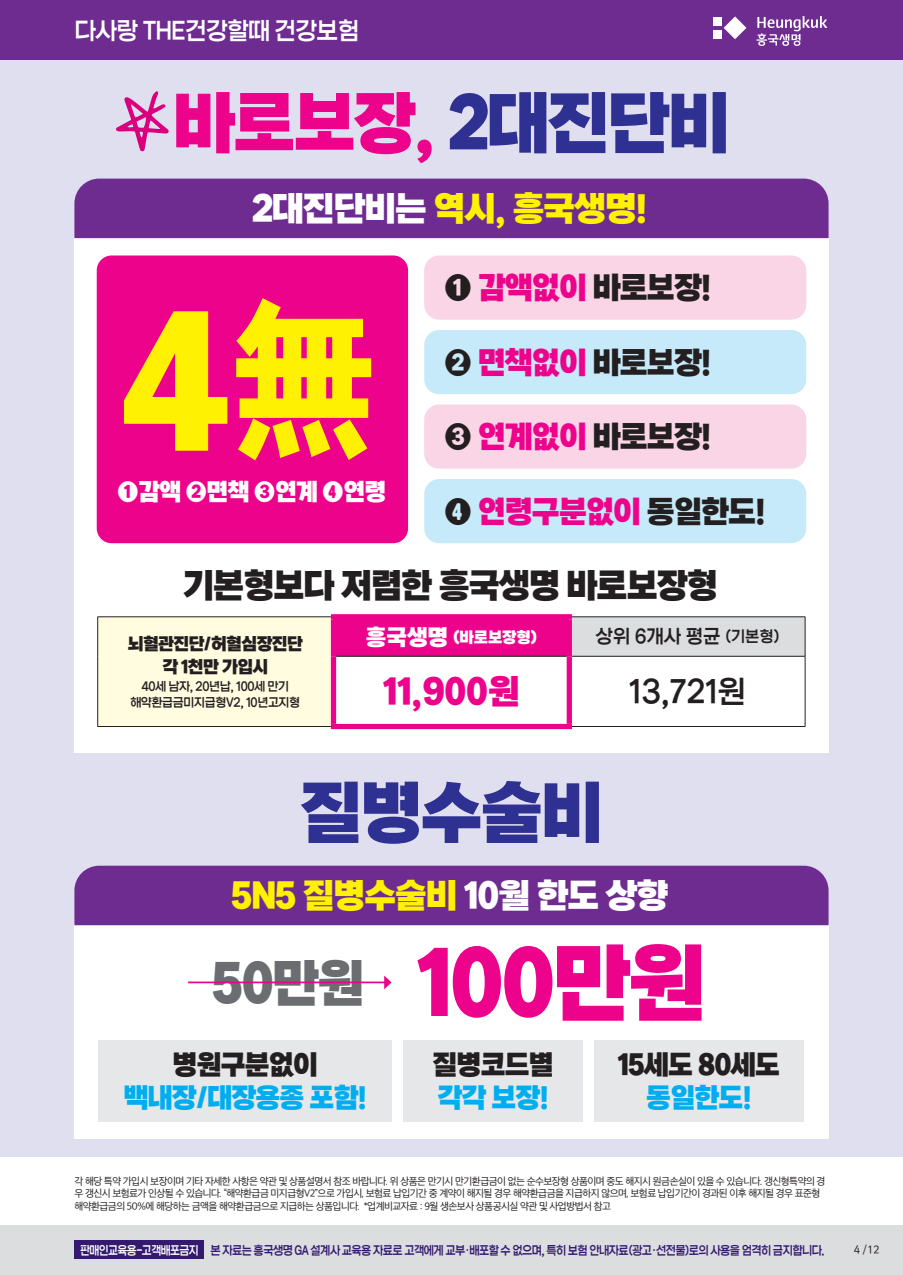
<style>
.page{position:relative;width:903px;height:1275px;background:#fff}
.page>*{position:absolute;margin:0;border:0;box-sizing:border-box;transform-origin:0 0}
.t1{font:178.5px "Rix Dongnim Dotum SEPBK";color:#fff101;scale:.93 1}
.t2{font:87.5px "Rix Dongnim Dotum SEPBK";letter-spacing:-.025em;color:#ed028c;scale:.93 1}
.t3{font:70px "Rix Dongnim Dotum SEPBK";letter-spacing:-.025em;color:#ed028c;scale:.93 1}
.t4{font:70px "Rix Dongnim Dotum SEPBK";letter-spacing:-.025em;color:#2e3092;scale:.93 1}
.t5{font:52.5px "Rix Dongnim Dotum SEPBK";color:#6c6d70;scale:.93 1}
.t6{font:35px "Rix Dongnim Gothic SEPBK";letter-spacing:-.025em;color:#fff101;scale:.95 1}
.t7{font:35px "Rix Dongnim Gothic PR";letter-spacing:-.025em;color:#231f20;scale:.93 1}
.t8{font:35px "Rix Dongnim Gothic SEPBK";color:#ed028c;scale:.95 1}
.t9{font:31.5px "Rix Dongnim Dotum SEPBK";letter-spacing:-.025em;color:#231f20;scale:.93 1}
.t10{font:31.5px "Rix Dongnim Gothic SEPSB";color:#231f20;scale:.95 1}
.t11{font:28px "Rix Dongnim Gothic SEPBK";letter-spacing:-.025em;color:#00aeef;scale:.93 1}
.t12{font:28px "Rix Dongnim Gothic SEPBK";letter-spacing:-.025em;color:#231f20;scale:.93 1}
.t13{font:24.5px "Rix Dongnim Gothic SEPSB";letter-spacing:-.025em;color:#fff;scale:.93 1}
.t14{font:24.5px "Rix Dongnim Dotum SEPBK";letter-spacing:-.025em;color:#fff;scale:.93 1}
.t15{font:19.25px "Rix Dongnim Gothic SEPSB";color:#231f20;scale:.95 1}
.t16{font:17.5px "Rix Dongnim Gothic SEPBK";letter-spacing:-.025em;color:#231f20;scale:.94 1}
.t17{font:15.75px "Rix Dongnim Gothic SEPBK";color:#fff;scale:.95 1}
.t18{font:12.25px "Rix Dongnim Gothic SEPSB";letter-spacing:-.05em;color:#331a6f;scale:.88 1}
.t19{font:12.25px "Rix Dongnim Gothic SEPSB";letter-spacing:-.025em;color:#231f20;scale:.94 1}
.t20{font:10.5px/12.6px "Apple SD Gothic Neo";letter-spacing:-.05em;color:#231f20}
.t21{font:10.5px "Rix Go SEPM";color:#231f20}
.s1{color:#2e3092}
.s2{color:#fff}
.s3{color:#ed028c}
.s4{font-size:22.75px}
.s5{font-size:15.75px}
</style>
<div class="page">
<div style="left:0;top:1225px;width:903px;height:50px;background:#dcdddf"></div>
<div style="left:74px;top:1241px;width:130px;height:18px;background:#331a6f"></div>
<div style="left:0;top:60px;width:903px;height:1097px;background:#e0dfef"></div>
<div style="left:74px;top:923px;width:754px;height:215px;background:#fff"></div>
<div style="left:0;top:0;width:903px;height:60px;background:#6e2c91"></div>
<svg style="left:723px;top:16px;width:23px;height:23px"></svg>
<div style="left:713px;top:17px;width:8px;height:9px;background:#fff"></div>
<div style="left:713px;top:30px;width:8px;height:9px;background:#fff"></div>
<svg style="left:756px;top:16px;width:71px;height:30px"></svg>
<div style="left:74px;top:238px;width:754px;height:514px;background:#fff"></div>
<div style="left:97px;top:255px;width:311px;height:288px;background:#ed028c;border-radius:15px"></div>
<div style="left:74px;top:179px;width:754px;height:59px;background:#6e2c91"></div>
<div style="left:98px;top:617px;width:235px;height:109px;background:#fffce0"></div>
<div style="left:333px;top:617px;width:236px;height:39px;background:#ed028c"></div>
<div style="left:569px;top:617px;width:236px;height:39px;background:#dcdddf"></div>
<svg style="left:336px;top:657px;width:469px;height:69px"></svg>
<hr style="left:97px;top:616px;width:234px;height:1px;background:#231f20">
<hr style="left:97px;top:617px;width:1px;height:39px;background:#231f20">
<hr style="left:97px;top:656px;width:1px;height:70px;background:#231f20">
<hr style="left:97px;top:726px;width:234px;height:1px;background:#231f20">
<hr style="left:572px;top:616px;width:233px;height:1px;background:#231f20">
<hr style="left:805px;top:617px;width:1px;height:39px;background:#231f20">
<hr style="left:572px;top:656px;width:233px;height:1px;background:#231f20">
<hr style="left:805px;top:656px;width:1px;height:70px;background:#231f20">
<hr style="left:572px;top:726px;width:233px;height:1px;background:#231f20">
<hr style="left:336px;top:656px;width:231px;height:1px;background:#231f20">
<div style="left:331px;top:614px;width:241px;height:5px;background:#ed028c"></div>
<div style="left:331px;top:619px;width:5px;height:37px;background:#ed028c"></div>
<div style="left:567px;top:619px;width:5px;height:37px;background:#ed028c"></div>
<div style="left:331px;top:656px;width:5px;height:68px;background:#ed028c"></div>
<div style="left:567px;top:656px;width:5px;height:68px;background:#ed028c"></div>
<div style="left:331px;top:724px;width:241px;height:5px;background:#ed028c"></div>
<div style="left:424px;top:255px;width:382px;height:65px;background:#fad5e5;border-radius:15px"></div>
<div style="left:424px;top:404px;width:382px;height:65px;background:#fad5e5;border-radius:15px"></div>
<div style="left:424px;top:330px;width:382px;height:64px;background:#c6eafa;border-radius:15px"></div>
<div style="left:424px;top:479px;width:382px;height:64px;background:#c6eafa;border-radius:15px"></div>
<div style="left:74px;top:866px;width:754px;height:59px;background:#6e2c91"></div>
<hr style="left:188px;top:981px;width:197px;height:2px;background:#ed028c">
<svg style="left:384px;top:976px;width:7px;height:13px"></svg>
<div style="left:403px;top:1040px;width:180px;height:82px;background:#e6e7e9"></div>
<div style="left:98px;top:1040px;width:294px;height:82px;background:#e6e7e9"></div>
<div style="left:594px;top:1040px;width:210px;height:82px;background:#e6e7e9"></div>
<svg style="left:116px;top:91px;width:53px;height:60px"></svg>
<p class="t13" style="left:74px;top:18px;width:308px">다사랑 THE건강할때 건강보험</p>
<p class="t3" style="left:173px;top:86px;width:600px">바로보장, <span class="s1">2대진단비</span></p>
<p class="t6" style="left:253px;top:190px;width:417px"><span class="s2">2대진단비는</span> 역시, 흥국생명!</p>
<p class="t1" style="left:120px;top:289px;width:284px">4無</p>
<p class="t14" style="left:117px;top:479px;width:291px">❶감액 ❷면책 ❸연계 4연령</p>
<p class="t9" style="left:444px;top:271px;width:289px">❶ <span class="s3">감액없이</span> 바로보장!</p>
<p class="t9" style="left:444px;top:345px;width:289px">❷ <span class="s3">면책없이</span> 바로보장!</p>
<p class="t9" style="left:444px;top:420px;width:289px">❸ <span class="s3">연계없이</span> 바로보장!</p>
<p class="t9" style="left:444px;top:494px;width:347px">4 <span class="s3">연령구분없이</span> 동일한도!</p>
<p class="t7" style="left:183px;top:567px;width:576px">기본형보다 저렴한 흥국생명 바로보장형</p>
<p class="t16" style="left:128px;top:634px;width:188px">뇌혈관진단/허혈심장진단</p>
<p class="t16" style="left:162px;top:657px;width:114px">각 1천만 가입시</p>
<p class="t19" style="left:141px;top:680px;width:159px">40세 남자, 20년납, 100세 만기</p>
<p class="t19" style="left:130px;top:696px;width:182px">해약환급금미지급형V2, 10년고지형</p>
<p class="t17" style="left:366px;top:628px;width:181px"><span class="s4">흥국생명</span> (바로보장형)</p>
<p class="t15" style="left:595px;top:626px;width:195px">상위 6개사 평균 <span class="s5">(기본형)</span></p>
<p class="t8" style="left:383px;top:672px;width:145px">11,900원</p>
<p class="t10" style="left:629px;top:675px;width:125px">13,721원</p>
<p class="t4" style="left:300px;top:776px;width:327px">질병수술비</p>
<p class="t6" style="left:231px;top:877px;width:461px">5N5 질병수술비 <span class="s2">10월 한도 상향</span></p>
<p class="t5" style="left:212px;top:956px;width:165px">50만원</p>
<p class="t12" style="left:173px;top:1049px;width:158px">병원구분없이</p>
<p class="t11" style="left:124px;top:1083px;width:263px">백내장/대장용종 포함!</p>
<p class="t2" style="left:417px;top:937px;width:312px">100만원</p>
<p class="t12" style="left:432px;top:1049px;width:132px">질병코드별</p>
<p class="t11" style="left:437px;top:1083px;width:121px">각각 보장!</p>
<p class="t12" style="left:618px;top:1050px;width:176px">15세도 80세도</p>
<p class="t11" style="left:646px;top:1083px;width:115px">동일한도!</p>
<p class="t20" style="left:74px;top:1175px;width:752px">각 해당 특약 가입시 보장이며 기타 자세한 사항은 약관 및 상품설명서 참조 바랍니다. 위 상품은 만기시 만기환급금이 없는 순수보장형 상품이며 중도 해지시 원금손실이 있을 수 있습니다. 갱신형특약의 경 우 갱신시 보험료가 인상될 수 있습니다. “해약환급금 미지급형V2”으로 가입시, 보험료 납입기간 중 계약이 해지될 경우 해약환급금을 지급하지 않으며, 보험료 납입기간이 경과된 이후 해지될 경우 표준형 해약환급금의 50%에 해당하는 금액을 해약환급금으로 지급하는 상품입니다. *업계비교자료 : 9월 생손보사 상품공시실 약관 및 사업방법서 참고</p>
<p class="t18" style="left:80px;top:1244px;width:847px"><span class="s2">판매인교육용-고객배포금지</span> 본 자료는 흥국생명 GA 설계사 교육용 자료로 고객에게 교부·배포할 수 없으며, 특히 보험 안내자료(광고·선전물)로의 사용을 엄격히 금지합니다.</p>
<p class="t21" style="left:854px;top:1244px;width:27px">4 /12</p>
</div>
